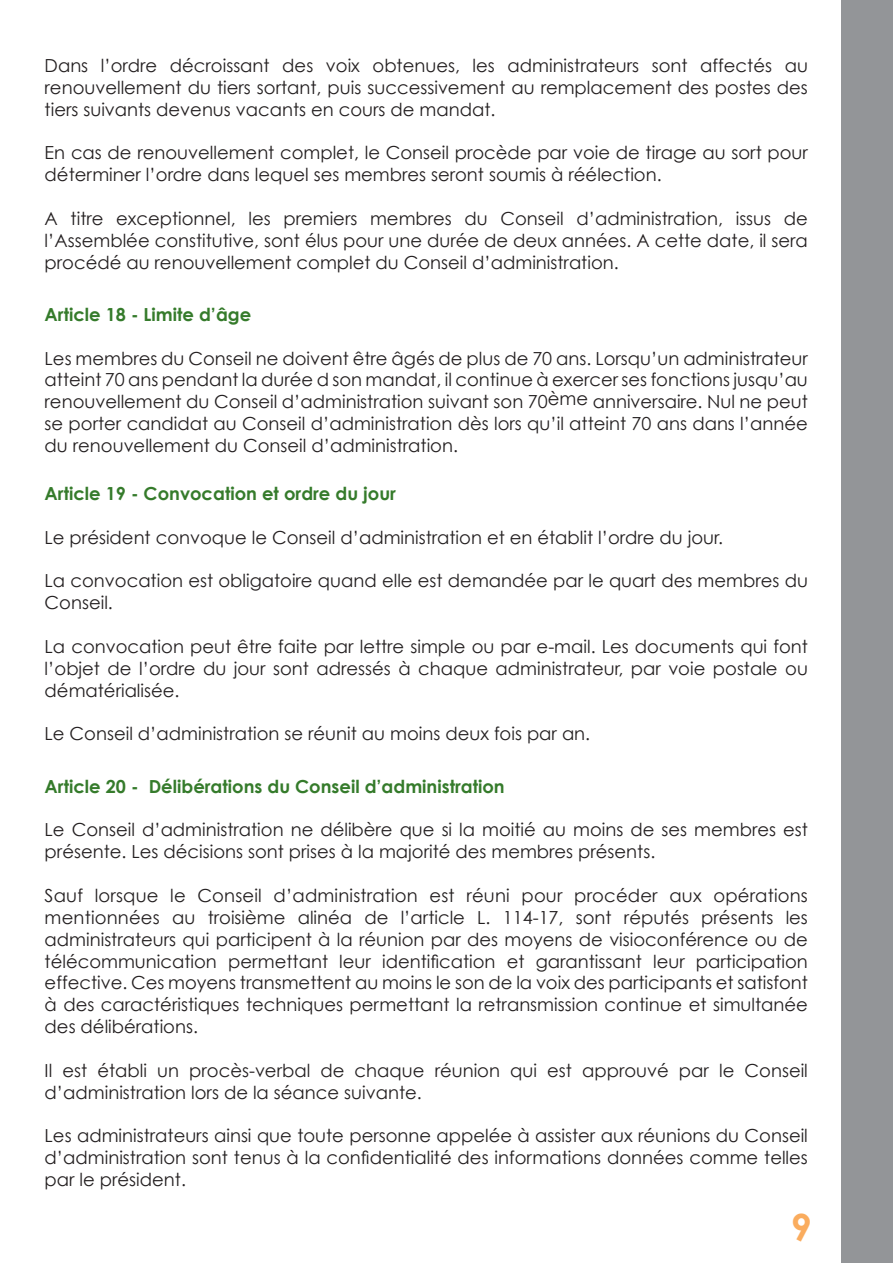
<style>
.page{position:relative;width:893px;height:1263px;background:#fff}
.page>*{position:absolute;margin:0;border:0;box-sizing:border-box;transform-origin:0 0}
.t1{font:700 37.5px "Century Gothic";color:#faac5e}
.t2{font:18px/21.9px "Century Gothic";color:#231f20;text-align:justify}
.t3{font:700 18px "Century Gothic";color:#357b2b}
</style>
<div class="page">
<div style="left:841px;top:0;width:52px;height:1263px;background:#939598"></div>
<p class="t2" style="left:45px;top:54px;width:765px">Dans l’ordre décroissant des voix obtenues, les administrateurs sont affectés au renouvellement du tiers sortant, puis successivement au remplacement des postes des tiers suivants devenus vacants en cours de mandat.</p>
<p class="t2" style="left:45px;top:142px;width:765px">En cas de renouvellement complet, le Conseil procède par voie de tirage au sort pour déterminer l’ordre dans lequel ses membres seront soumis à réélection.</p>
<p class="t2" style="left:45px;top:207px;width:765px">A titre exceptionnel, les premiers membres du Conseil d’administration, issus de l’Assemblée constitutive, sont élus pour une durée de deux années. A cette date, il sera procédé au renouvellement complet du Conseil d’administration.</p>
<p class="t3" style="left:45px;top:303px;width:208px">Article 18 - Limite d’âge</p>
<p class="t2" style="left:45px;top:347px;width:765px">Les membres du Conseil ne doivent être âgés de plus de 70 ans. Lorsqu’un administrateur atteint 70 ans pendant la durée d son mandat, il continue à exercer ses fonctions jusqu’au renouvellement du Conseil d’administration suivant son 70ème anniversaire. Nul ne peut se porter candidat au Conseil d’administration dès lors qu’il atteint 70 ans dans l’année du renouvellement du Conseil d’administration.</p>
<p class="t3" style="left:45px;top:482px;width:353px">Article 19 - Convocation et ordre du jour</p>
<p class="t2" style="left:45px;top:526px;width:680px">Le président convoque le Conseil d’administration et en établit l’ordre du jour.</p>
<p class="t2" style="left:45px;top:570px;width:765px">La convocation est obligatoire quand elle est demandée par le quart des membres du<br>Conseil.</p>
<p class="t2" style="left:45px;top:635px;width:765px">La convocation peut être faite par lettre simple ou par e-mail. Les documents qui font l’objet de l’ordre du jour sont adressés à chaque administrateur, par voie postale ou dématérialisée.</p>
<p class="t2" style="left:45px;top:723px;width:547px">Le Conseil d’administration se réunit au moins deux fois par an.</p>
<p class="t3" style="left:45px;top:775px;width:462px">Article 20 - Délibérations du Conseil d’administration</p>
<p class="t2" style="left:45px;top:819px;width:765px">Le Conseil d’administration ne délibère que si la moitié au moins de ses membres est présente. Les décisions sont prises à la majorité des membres présents.</p>
<p class="t2" style="left:45px;top:884px;width:765px">Sauf lorsque le Conseil d’administration est réuni pour procéder aux opérations mentionnées au troisième alinéa de l’article L. 114-17, sont réputés présents les administrateurs qui participent à la réunion par des moyens de visioconférence ou de télécommunication permettant leur identification et garantissant leur participation effective. Ces moyens transmettent au moins le son de la voix des participants et satisfont à des caractéristiques techniques permettant la retransmission continue et simultanée des délibérations.</p>
<p class="t2" style="left:45px;top:1059px;width:765px">Il est établi un procès-verbal de chaque réunion qui est approuvé par le Conseil d’administration lors de la séance suivante.</p>
<p class="t2" style="left:45px;top:1125px;width:765px">Les administrateurs ainsi que toute personne appelée à assister aux réunions du Conseil d’administration sont tenus à la confidentialité des informations données comme telles par le président.</p>
<h1 class="t1" style="left:791px;top:1203px;width:22px">9</h1>
</div>
